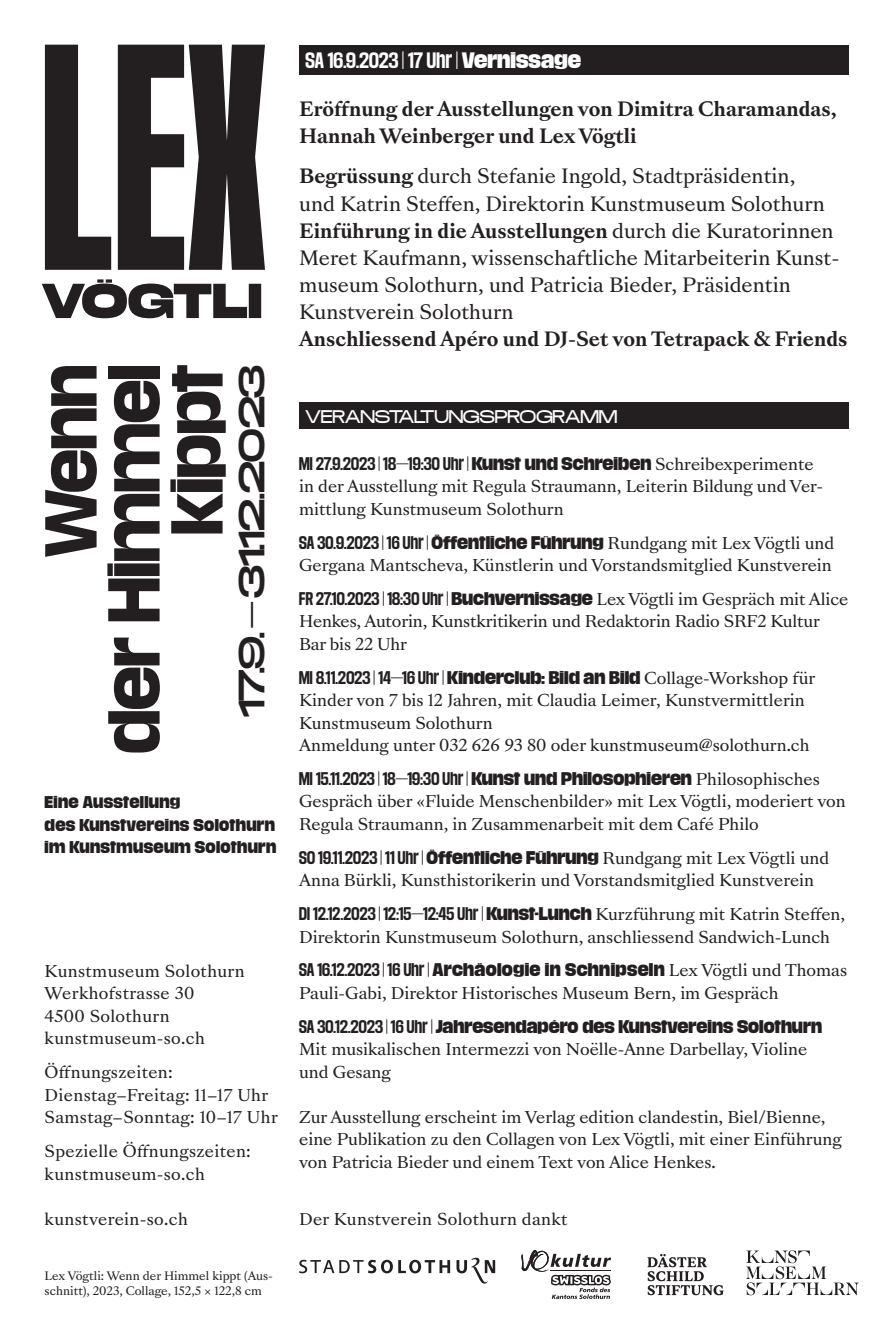
<style>
.page{position:relative;width:893px;height:1340px;background:#fff}
.page>*{position:absolute;margin:0;border:0;box-sizing:border-box;transform-origin:0 0}
.t1{font:700 63px/63px "Media Sans";color:#231f20;text-align:right}
.t2{font:31.5px "Media Sans Extended";color:#231f20}
.t3{font:19.12px/27px "Sang Bleu Versailles";color:#231f20}
.t4{font:700 19.12px/27px "Sang Bleu Versailles";color:#231f20}
.t5{font:700 semi-condensed 19.12px "Media Sans";letter-spacing:.02em;color:#fff}
.t6{font:15.75px/22.5px "Sang Bleu Versailles";color:#231f20}
.t7{font:15.75px "Sang Bleu Versailles";letter-spacing:.02em;color:#231f20}
.t8{font:300 15.75px "Media Sans Extended";letter-spacing:.02em;color:#fff}
.t9{font:900 14.62px/22.5px "Media Sans";letter-spacing:.02em;color:#231f20}
.t10{font:11.25px/15.8px "Sang Bleu Versailles";color:#231f20}
.s1{font-weight:900;font-stretch:normal}
.s2{font-weight:700}
.s3{font-weight:400}
.s4{font-family:"Media Sans";font-weight:700;font-stretch:semi-condensed}
.s5{font-family:"Media Sans";font-weight:900}
</style>
<div class="page">
<div style="left:299px;top:402px;width:549px;height:27px;background:#231f20"></div>
<svg style="left:299px;top:1257px;width:196px;height:26px"></svg>
<svg style="left:521px;top:1249px;width:90px;height:49px"></svg>
<svg style="left:647px;top:1254px;width:77px;height:41px"></svg>
<div style="left:299px;top:45px;width:549px;height:30px;background:#231f20"></div>
<svg style="left:42px;top:279px;width:219px;height:39px"></svg>
<svg style="left:45px;top:45px;width:220px;height:225px;fill:#231f20"></svg>
<svg style="left:746px;top:1250px;width:113px;height:45px"></svg>
<p class="t5" style="left:306px;top:49px;width:277px">SA 16.9.2023 | 17 Uhr | <span class="s1">Vernissage</span></p>
<p class="t4" style="left:299px;top:96px;width:539px">Eröffnung der Ausstellungen von Dimitra Charamandas,<br>Hannah Weinberger und Lex Vögtli</p>
<p class="t3" style="left:299px;top:163px;width:527px"><span class="s2">Begrüssung</span> durch Stefanie Ingold, Stadtpräsidentin, und Katrin Steffen, Direktorin Kunstmuseum Solothurn</p>
<p class="t4" style="left:299px;top:217px;width:536px">Einführung in die Ausstellungen <span class="s3">durch die Kuratorinnen</span></p>
<p class="t3" style="left:299px;top:244px;width:542px">Meret Kaufmann, wissenschaftliche Mitarbeiterin Kunst&shy;museum Solothurn, und Patricia Bieder, Präsidentin<br>Kunstverein Solothurn</p>
<p class="t4" style="left:299px;top:325px;width:550px">Anschliessend Apéro und DJ-Set von Tetrapack &amp; Friends</p>
<p class="t1" style="left:37px;top:753px;width:390px;rotate:-90deg">Wenn<br>der Himmel kippt</p>
<p class="t2" style="left:233px;top:717px;width:354px;rotate:-90deg">17.9. — 31.12.2023</p>
<p class="t8" style="left:306px;top:407px;width:313px">VERANSTALTUNGSPROGRAMM</p>
<p class="t6" style="left:299px;top:453px;width:525px"><span class="s4">MI 27.9.2023 | 18—19:30 Uhr |</span> <span class="s5">Kunst und Schreiben</span> Schreibexperimente in der Ausstellung mit Regula Straumann, Leiterin Bildung und Ver&shy;mittlung Kunstmuseum Solothurn</p>
<p class="t6" style="left:299px;top:532px;width:537px"><span class="s4">SA 30.9.2023 | 16 Uhr |</span> <span class="s5">Öffentliche Führung</span> Rundgang mit Lex Vögtli und<br>Gergana Mantscheva, Künstlerin und Vorstandsmitglied Kunstverein</p>
<p class="t6" style="left:299px;top:588px;width:551px"><span class="s4">FR 27.10.2023 | 18:30 Uhr |</span> <span class="s5">Buchvernissage</span> Lex Vögtli im Gespräch mit Alice<br>Henkes, Autorin, Kunstkritikerin und Redaktorin Radio SRF2 Kultur<br>Bar bis 22 Uhr</p>
<p class="t6" style="left:299px;top:667px;width:518px"><span class="s4">MI 8.11.2023 | 14—16 Uhr |</span> <span class="s5">Kinderclub: Bild an Bild</span> Collage-Workshop für<br>Kinder von 7 bis 12 Jahren, mit Claudia Leimer, Kunstvermittlerin<br>Kunstmuseum Solothurn</p>
<p class="t6" style="left:299px;top:734px;width:512px">Anmeldung unter 032 626 93 80 oder kunstmuseum@solothurn.ch</p>
<p class="t6" style="left:299px;top:768px;width:548px"><span class="s4">MI 15.11.2023 | 18—19:30 Uhr |</span> <span class="s5">Kunst und Philosophieren</span> Philosophisches<br>Gespräch über «Fluide Menschenbilder» mit Lex Vögtli, moderiert von<br>Regula Straumann, in Zusammenarbeit mit dem Café Philo</p>
<p class="t6" style="left:299px;top:847px;width:532px"><span class="s4">SO 19.11.2023 | 11 Uhr |</span> <span class="s5">Öffentliche Führung</span> Rundgang mit Lex Vögtli und<br>Anna Bürkli, Kunsthistorikerin und Vorstandsmitglied Kunstverein</p>
<p class="t6" style="left:299px;top:903px;width:547px"><span class="s4">DI 12.12.2023 | 12:15—12:45 Uhr |</span> <span class="s5">Kunst-Lunch</span> Kurzführung mit Katrin Steffen,<br>Direktorin Kunstmuseum Solothurn, anschliessend Sandwich-Lunch</p>
<p class="t6" style="left:299px;top:959px;width:549px"><span class="s4">SA 16.12.2023 | 16 Uhr |</span> <span class="s5">Archäologie in Schnipseln</span> Lex Vögtli und Thomas<br>Pauli-Gabi, Direktor Historisches Museum Bern, im Gespräch</p>
<p class="t6" style="left:299px;top:1015px;width:524px"><span class="s4">SA 30.12.2023 | 16 Uhr |</span> <span class="s5">Jahresendapéro des Kunstvereins Solothurn<br></span>Mit musikalischen Intermezzi von Noëlle-Anne Darbellay, Violine und Gesang</p>
<p class="t6" style="left:299px;top:1105px;width:544px">Zur Ausstellung erscheint im Verlag edition clandestin, Biel/Bienne, eine Publikation zu den Collagen von Lex Vögtli, mit einer Einführung von Patricia Bieder und einem Text von Alice Henkes.</p>
<p class="t9" style="left:45px;top:790px;width:233px">Eine Ausstellung<br>des Kunstvereins Solothurn im Kunstmuseum Solothurn</p>
<p class="t7" style="left:45px;top:959px;width:202px">Kunstmuseum Solothurn</p>
<p class="t7" style="left:45px;top:982px;width:151px">Werkhofstrasse 30</p>
<p class="t7" style="left:45px;top:1004px;width:127px">4500 Solothurn</p>
<p class="t7" style="left:45px;top:1027px;width:162px">kunstmuseum-so.ch</p>
<p class="t7" style="left:45px;top:1061px;width:130px">Öffnungszeiten:</p>
<p class="t7" style="left:45px;top:1083px;width:225px">Dienstag–Freitag: 11–17 Uhr</p>
<p class="t7" style="left:45px;top:1106px;width:235px">Samstag–Sonntag: 10–17 Uhr</p>
<p class="t7" style="left:45px;top:1139px;width:208px">Spezielle Öffnungszeiten:</p>
<p class="t7" style="left:45px;top:1162px;width:162px">kunstmuseum-so.ch</p>
<p class="t7" style="left:45px;top:1207px;width:145px">kunstverein-so.ch</p>
<p class="t7" style="left:299px;top:1207px;width:270px">Der Kunstverein Solothurn dankt</p>
<p class="t10" style="left:45px;top:1267px;width:230px">Lex Vögtli: Wenn der Himmel kippt (Aus&shy;schnitt), 2023, Collage, 152,5 × 122,8 cm</p>
</div>
